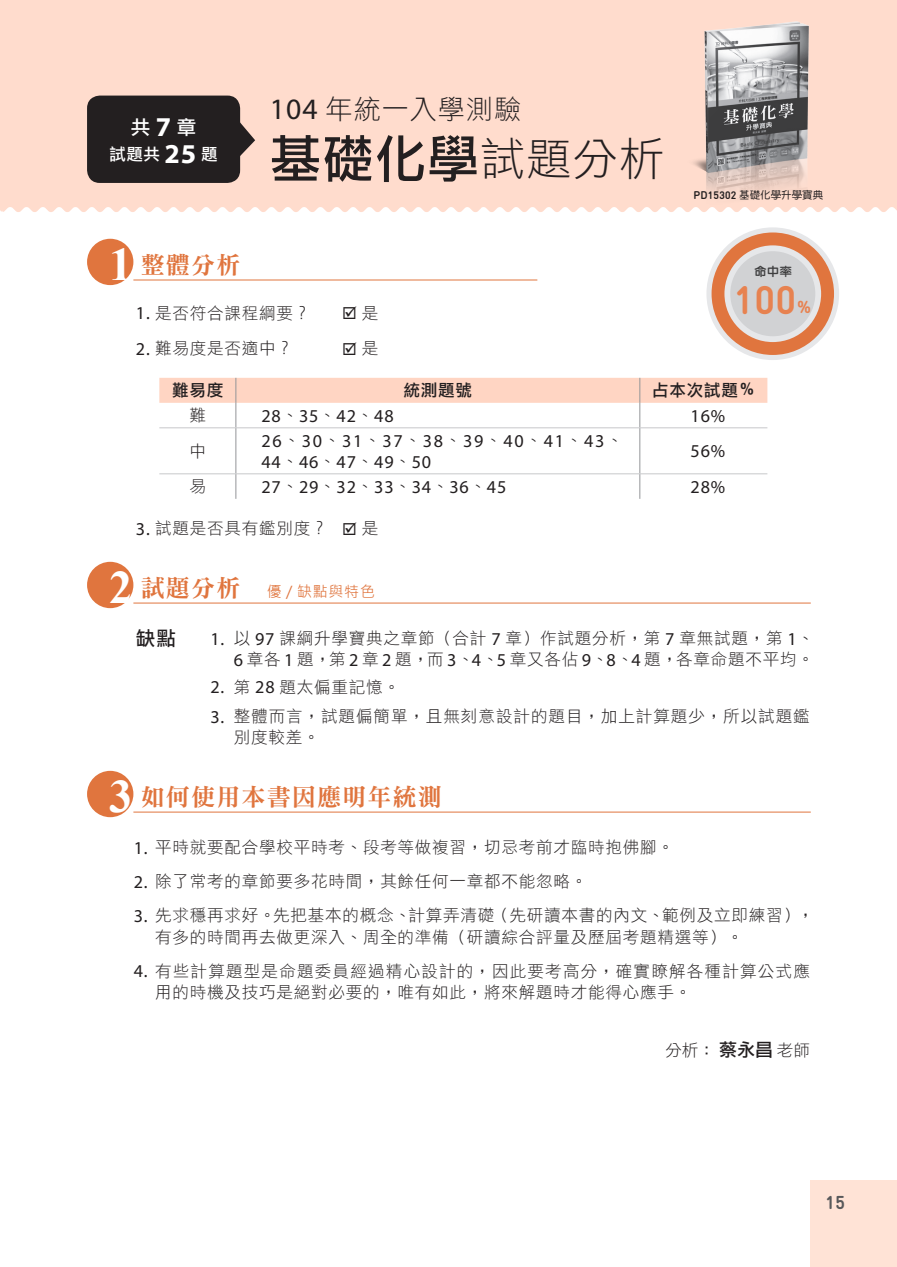
<style>
.page{position:relative;width:897px;height:1267px;background:#fff}
.page>*{position:absolute;margin:0;border:0;box-sizing:border-box;transform-origin:0 0}
.標頭{font:51px "DF Li Hei Md WIN BF";color:#231f20}
.t1{font:700 40.35px "Din Round";color:#e78250}
._102年{font:27px "DF Li Hei Lt HK BF";letter-spacing:.04em;color:#231f20}
.t2{font:24px "DFN Ming XB HKP BF";letter-spacing:.05em;color:#e0753e}
.t3{font:19.5px "DF Li Hei Md WIN BF";color:#fff}
.優缺點文{font:19.5px "DF Li Hei Md WIN BF";color:#231f20}
.t4{font:18.9px "Din Round";color:#57585a}
.表左{font:18.15px/21px "Myriad Pro";letter-spacing:.095em;color:#231f20}
.表左-2{font:18.15px "Myriad Pro";letter-spacing:.045em;color:#231f20}
.表中{font:18.15px "Myriad Pro";color:#231f20}
.t5{font:700 17.7px "Din Round";color:#e78250}
.內文1{font:16.5px/21.3px "DF Li Hei Lt HK BF";letter-spacing:.05em;color:#231f20}
.優缺點文-2{font:16.5px/21.3px "DF Li Hei Lt HK BF";letter-spacing:.05em;color:#231f20;text-align:right}
.內文1-2{font:16.5px/21.3px "DF Li Hei Lt HK BF";letter-spacing:.075em;color:#231f20}
.表頭{font:16.5px "DF Li Hei Md WIN BF";letter-spacing:.05em;color:#231f20}
.作者{font:16.5px "DF Li Hei Lt HK BF";color:#231f20}
.t6{font:16.5px "DF Li Hei Md WIN BF";color:#fff}
.表中-2{font:16.5px "DF Li Hei Lt HK BF";color:#231f20}
.t7{font:15px "Microsoft Jheng Hei";letter-spacing:.05em;color:#e0753e}
.t8{font:12px "DF Li Yuan Bd HK BF";color:#3e3e3f}
.段落樣式1{font:10.5px "DF Yuan Md HKP BF";color:#231f20}
.s1{font-family:"Myriad Web Pro";font-weight:700;font-size:27px}
.s2{font-family:"Myriad Pro";font-size:29.7px}
.s3{font-family:"DF Li Hei Lt HK BF";font-size:45px}
.s4{font-family:"Din Round";font-size:10.95px}
.s5{font-family:"Times New Roman";font-weight:700;font-size:46.5px;color:#fff}
.s6{font-family:"Myriad Pro";font-size:18.15px}
.s7{font-family:"DF Li Hei Lt HK BF";font-size:16.5px}
.s8{font-family:"DF Li Hei Md WIN BF";font-size:18px}
</style>
<div class="page">
<div style="left:2px;top:0;width:895px;height:212px;background:#ffdccd"></div>
<div style="left:810px;top:1180px;width:87px;height:87px;background:#ffe3d6"></div>
<div style="left:87px;top:239px;width:46px;height:46px;background:#e0753e;border-radius:50%"></div>
<hr style="left:133px;top:280px;width:404px;height:1px;background:#e0753e">
<svg style="left:159px;top:378px;width:608px;height:50px"></svg>
<hr style="left:236px;top:428px;width:1px;height:46px;background:#939598">
<hr style="left:640px;top:428px;width:1px;height:46px;background:#939598">
<svg style="left:236px;top:475px;width:1px;height:24px"></svg>
<svg style="left:640px;top:475px;width:1px;height:24px"></svg>
<hr style="left:159px;top:428px;width:77px;height:1px;background:#c7c8ca">
<hr style="left:236px;top:428px;width:404px;height:1px;background:#c7c8ca">
<hr style="left:640px;top:428px;width:127px;height:1px;background:#c7c8ca">
<hr style="left:159px;top:474px;width:77px;height:1px;background:#c7c8ca">
<hr style="left:236px;top:474px;width:404px;height:1px;background:#c7c8ca">
<hr style="left:640px;top:474px;width:127px;height:1px;background:#c7c8ca">
<div style="left:87px;top:562px;width:46px;height:46px;background:#e0753e;border-radius:50%"></div>
<hr style="left:133px;top:603px;width:678px;height:1px;background:#e0753e">
<div style="left:87px;top:771px;width:46px;height:46px;background:#e0753e;border-radius:50%"></div>
<hr style="left:133px;top:812px;width:678px;height:1px;background:#e0753e">
<div style="left:87px;top:96px;width:153px;height:87px;background:#231f20;border-radius:13px"></div>
<svg style="left:240px;top:121px;width:15px;height:36px"></svg>
<img style="left:677px;top:8px;width:154px;height:203px">
<div style="left:706px;top:227px;width:133px;height:133px;background:#e6e7e9;border-radius:50%"></div>
<svg style="left:712px;top:232px;width:122px;height:123px"></svg>
<div style="left:730px;top:251px;width:85px;height:85px;background:#d1d2d4;border-radius:50%"></div>
<svg style="left:0;top:0;width:2px;height:212px"></svg>
<p class="t3" style="left:131px;top:117px;width:67px">共<span class="s1">7</span>章</p>
<p class="t6" style="left:109px;top:146px;width:110px">試題共 <span class="s1">25</span> 題</p>
<p class="_102年" style="left:270px;top:96px;width:253px"><span class="s2">104</span> 年統一入學測驗</p>
<p class="標頭" style="left:270px;top:133px;width:396px">基礎化學<span class="s3">試題分析</span></p>
<p class="段落樣式1" style="left:693px;top:189px;width:131px"><span class="s4">PD15302</span> 基礎化學升學寶典</p>
<p class="t2" style="left:109px;top:253px;width:133px"><span class="s5">1</span> 整體分析</p>
<p class="內文1" style="left:136px;top:303px;width:176px"><span class="s6">1.</span> 是否符合課程綱要？</p>
<p class="內文1" style="left:342px;top:303px;width:38px">☑ 是</p>
<p class="內文1" style="left:136px;top:339px;width:158px"><span class="s6">2.</span> 難易度是否適中？</p>
<p class="內文1" style="left:342px;top:339px;width:38px">☑ 是</p>
<p class="表頭" style="left:172px;top:382px;width:53px">難易度</p>
<p class="表頭" style="left:404px;top:382px;width:70px">統測題號</p>
<p class="表頭" style="left:652px;top:382px;width:105px">占本次試題％</p>
<p class="表中-2" style="left:189px;top:407px;width:18px">難</p>
<p class="表左-2" style="left:261px;top:404px;width:134px">28<span class="s7">、</span>35<span class="s7">、</span>42<span class="s7">、</span>48</p>
<p class="表中" style="left:691px;top:404px;width:36px">16%</p>
<p class="表中-2" style="left:189px;top:443px;width:18px">中</p>
<p class="表左" style="left:261px;top:430px;width:363px">26<span class="s7">、</span>30<span class="s7">、</span>31<span class="s7">、</span>37<span class="s7">、</span>38<span class="s7">、</span>39<span class="s7">、</span>40<span class="s7">、</span>41<span class="s7">、</span>43<span class="s7">、<br></span>44<span class="s7">、</span>46<span class="s7">、</span>47<span class="s7">、</span>49<span class="s7">、</span>50</p>
<p class="表中" style="left:691px;top:440px;width:36px">56%</p>
<p class="表中-2" style="left:189px;top:478px;width:18px">易</p>
<p class="表左-2" style="left:261px;top:475px;width:247px">27<span class="s7">、</span>29<span class="s7">、</span>32<span class="s7">、</span>33<span class="s7">、</span>34<span class="s7">、</span>36<span class="s7">、</span>45</p>
<p class="表中" style="left:691px;top:475px;width:36px">28%</p>
<p class="內文1" style="left:136px;top:519px;width:244px"><span class="s6">3.</span> 試題是否具有鑑別度？ ☑ 是</p>
<p class="t7" style="left:109px;top:582px;width:267px"><span class="s5">2</span> <sup>試題分析　</sup>優 / 缺點與特色</p>
<p class="優缺點文" style="left:136px;top:628px;width:41px">缺點</p>
<p class="優缺點文-2" style="left:210px;top:628px;width:605px"><span class="s6">1.</span> 以 <span class="s6">97</span> 課綱升學寶典之章節（合計 <span class="s6">7</span> 章）作試題分析，第 <span class="s6">7</span> 章無試題，第 <span class="s6">1</span>、<br><span class="s6">6</span> 章各 <span class="s6">1</span> 題，第 <span class="s6">2</span> 章 <span class="s6">2</span> 題，而 <span class="s6">3</span>、<span class="s6">4</span>、<span class="s6">5</span> 章又各佔 <span class="s6">9</span>、<span class="s6">8</span>、<span class="s6">4</span> 題，各章命題不平均。</p>
<p class="優缺點文-2" style="left:210px;top:677px;width:191px"><span class="s6">2.</span> 第 <span class="s6">28</span> 題太偏重記憶。</p>
<p class="優缺點文-2" style="left:234px;top:707px;width:577px;text-align:left;text-indent:-23px"><span class="s6">3.</span> 整體而言，試題偏簡單，且無刻意設計的題目，加上計算題少，所以試題鑑別度較差。</p>
<p class="t2" style="left:109px;top:785px;width:334px"><span class="s5">3</span> 如何使用本書因應明年統測</p>
<p class="內文1" style="left:134px;top:838px;width:542px"><span class="s6">1.</span> 平時就要配合學校平時考、段考等做複習，切忌考前才臨時抱佛腳。</p>
<p class="內文1" style="left:134px;top:872px;width:455px"><span class="s6">2.</span> 除了常考的章節要多花時間，其餘任何一章都不能忽略。</p>
<p class="內文1" style="left:155px;top:906px;width:660px;text-indent:-21px"><span class="s6">3.</span> 先求穩再求好。先把基本的概念、計算弄清礎（先研讀本書的內文、範例及立即練習），有多的時間再去做更深入、周全的準備（研讀綜合評量及歷屆考題精選等）。</p>
<p class="內文1-2" style="left:155px;top:961px;width:656px;text-indent:-21px"><span class="s6">4.</span> 有些計算題型是命題委員經過精心設計的，因此要考高分，確實瞭解各種計算公式應用的時機及技巧是絕對必要的，唯有如此，將來解題時才能得心應手。</p>
<p class="t8" style="left:755px;top:265px;width:39px">命中率</p>
<p class="t1" style="left:734px;top:268px;width:65px">100</p>
<p class="t5" style="left:797px;top:292px;width:16px">%</p>
<p class="作者" style="left:665px;top:1041px;width:146px">分析：<span class="s8">蔡永昌</span>老師</p>
<p class="t4" style="left:826px;top:1187px;width:21px">15</p>
</div>
